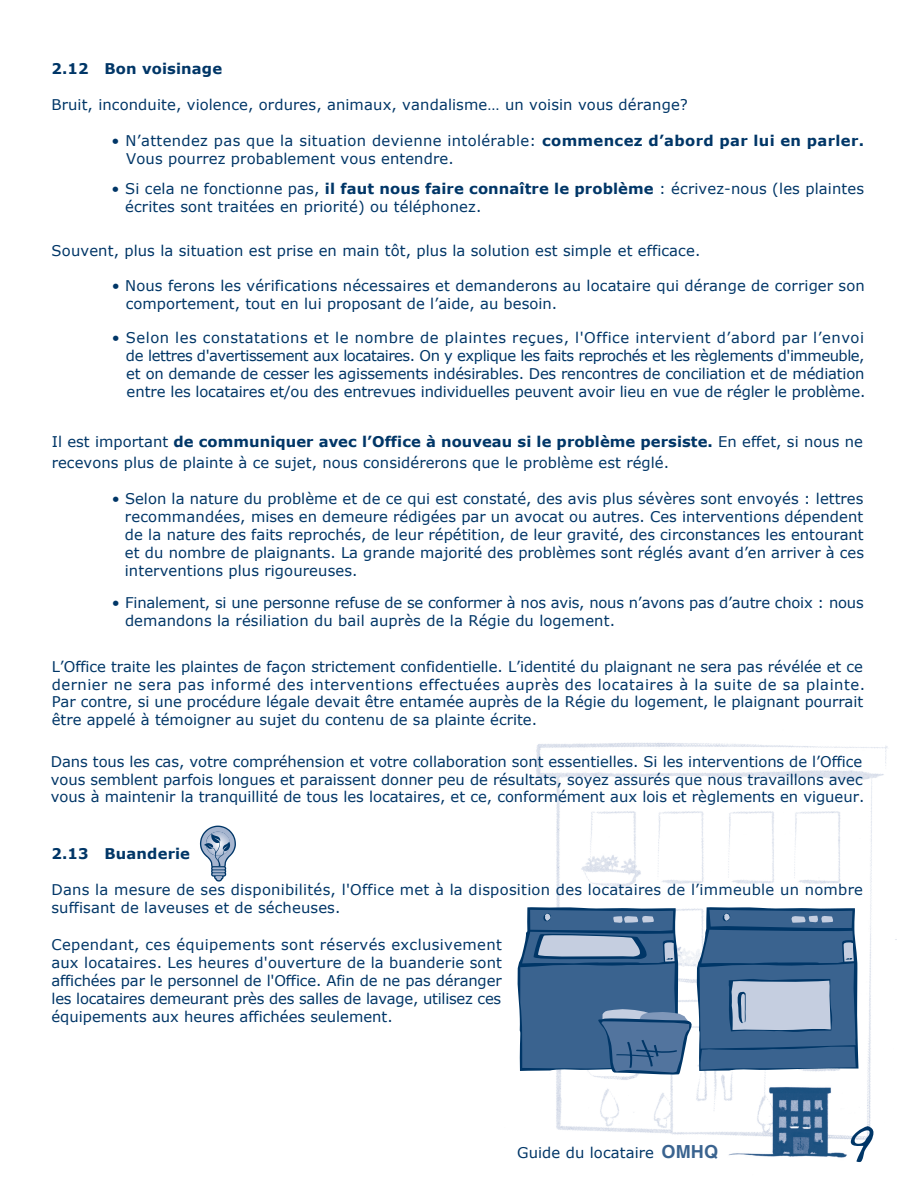
<style>
.page{position:relative;width:918px;height:1188px;background:#fff}
.page>*{position:absolute;margin:0;border:0;box-sizing:border-box;transform-origin:0 0}
.t1{font:57px "Handwriting Dakota";color:#003667}
.t2{font:14.7px/18px "Verdana";letter-spacing:.005em;color:#003667}
.t3{font:14.7px/18px "Verdana";letter-spacing:-.015em;color:#003667}
.t4{font:14.7px/18px "Verdana";letter-spacing:.025em;color:#003667}
.t5{font:700 14.7px "Verdana";letter-spacing:.01em;color:#003667}
.s1{font-weight:700}
.s2{font-family:"Helvetica";font-weight:700;font-size:18px;color:#3a638f}
</style>
<div class="page">
<img style="left:517px;top:742px;width:379px;height:416px">
<svg style="left:200px;top:826px;width:36px;height:56px"></svg>
<svg style="left:518px;top:907px;width:340px;height:169px;background:#5c7ea2"></svg>
<p class="t5" style="left:51px;top:59px;width:172px">2.12 Bon voisinage</p>
<p class="t2" style="left:51px;top:96px;width:638px">Bruit, inconduite, violence, ordures, animaux, vandalisme… un voisin vous dérange?</p>
<p class="t4" style="left:126px;top:132px;width:739px;text-indent:-15px">• N’attendez pas que la situation devienne intolérable: <span class="s1">commencez d’abord par lui en parler.<br></span>Vous pourrez probablement vous entendre.</p>
<p class="t2" style="left:125px;top:180px;width:740px;text-indent:-14px">• Si cela ne fonctionne pas, <span class="s1">il faut nous faire connaître le problème</span> : écrivez-nous (les plaintes écrites sont traitées en priorité) ou téléphonez.</p>
<p class="t2" style="left:52px;top:242px;width:650px">Souvent, plus la situation est prise en main tôt, plus la solution est simple et efficace.</p>
<p class="t2" style="left:126px;top:277px;width:741px;text-indent:-14px">• Nous ferons les vérifications nécessaires et demanderons au locataire qui dérange de corriger son comportement, tout en lui proposant de l’aide, au besoin.</p>
<p class="t2" style="left:126px;top:329px;width:741px;text-align:justify;text-indent:-14px">• Selon les constatations et le nombre de plaintes reçues, l'Office intervient d’abord par l’envoi de lettres d'avertissement aux locataires. On y explique les faits reprochés et les règlements d'immeuble, et on demande de cesser les agissements indésirables. Des rencontres de conciliation et de médiation entre les locataires et/ou des entrevues individuelles peuvent avoir lieu en vue de régler le problème.</p>
<p class="t2" style="left:52px;top:431px;width:813px;line-height:21px">Il est important <span class="s1">de communiquer avec l’Office à nouveau si le problème persiste.</span> En effet, si nous ne recevons plus de plainte à ce sujet, nous considérerons que le problème est réglé.</p>
<p class="t2" style="left:125px;top:490px;width:741px;text-align:justify;text-indent:-13px">• Selon la nature du problème et de ce qui est constaté, des avis plus sévères sont envoyés : lettres recommandées, mises en demeure rédigées par un avocat ou autres. Ces interventions dépendent de la nature des faits reprochés, de leur répétition, de leur gravité, des circonstances les entourant et du nombre de plaignants. La grande majorité des problèmes sont réglés avant d’en arriver à ces interventions plus rigoureuses.</p>
<p class="t3" style="left:125px;top:594px;width:740px;text-indent:-13px">• Finalement, si une personne refuse de se conformer à nos avis, nous n’avons pas d’autre choix : nous demandons la résiliation du bail auprès de la Régie du logement.</p>
<p class="t2" style="left:52px;top:658px;width:815px">L’Office traite les plaintes de façon strictement confidentielle. L’identité du plaignant ne sera pas révélée et ce dernier ne sera pas informé des interventions effectuées auprès des locataires à la suite de sa plainte.<br>Par contre, si une procédure légale devait être entamée auprès de la Régie du logement, le plaignant pourrait être appelé à témoigner au sujet du contenu de sa plainte écrite.</p>
<p class="t2" style="left:51px;top:753px;width:815px">Dans tous les cas, votre compréhension et votre collaboration sont essentielles. Si les interventions de l’Office vous semblent parfois longues et paraissent donner peu de résultats, soyez assurés que nous travaillons avec vous à maintenir la tranquillité de tous les locataires, et ce, conformément aux lois et règlements en vigueur.</p>
<p class="t5" style="left:51px;top:844px;width:140px">2.13 Buanderie</p>
<p class="t2" style="left:51px;top:881px;width:813px">Dans la mesure de ses disponibilités, l'Office met à la disposition des locataires de l’immeuble un nombre suffisant de laveuses et de sécheuses.</p>
<p class="t2" style="left:51px;top:936px;width:452px;text-align:justify">Cependant, ces équipements sont réservés exclusivement aux locataires. Les heures d'ouverture de la buanderie sont affichées par le personnel de l'Office. Afin de ne pas déranger les locataires demeurant près des salles de lavage, utilisez ces équipements aux heures affichées seulement.</p>
<p class="t2" style="left:517px;top:1143px;width:203px">Guide du locataire <span class="s2">OMHQ</span></p>
<h1 class="t1" style="left:846px;top:1100px;width:28px">9</h1>
</div>
